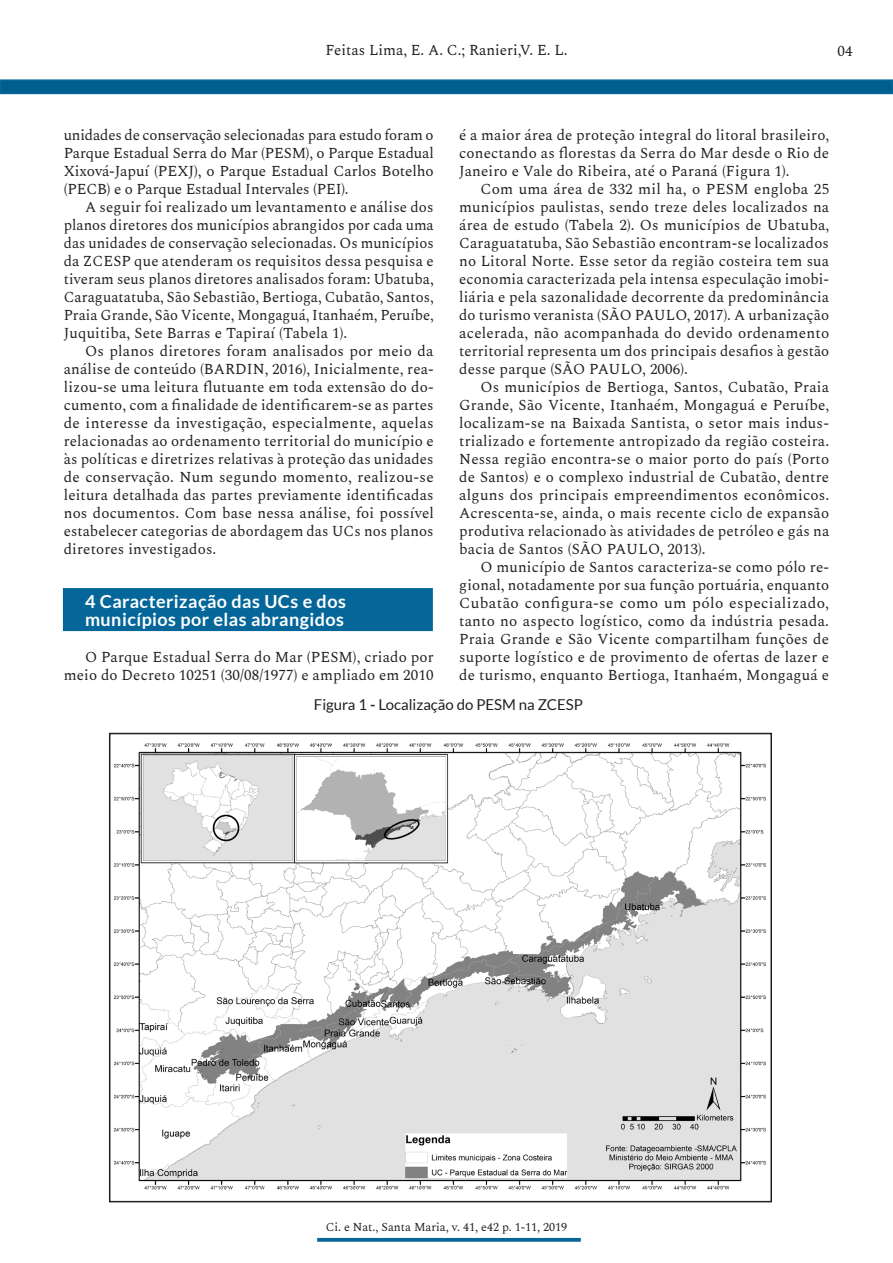
<style>
.page{position:relative;width:893px;height:1263px;background:#fff}
.page>*{position:absolute;margin:0;border:0;box-sizing:border-box;transform-origin:0 0}
._1_TItulo{font:700 18px/18px "Lato";letter-spacing:.025em;color:#fff}
.TextoCORRIDO{font:15px/18px "Spectral";letter-spacing:.01em;color:#231f20;text-align:justify}
.TABELA_TITULO{font:15px "Lato";color:#231f20}
.t1{font:12px "Spectral";color:#231f20}
.s1{font-weight:700}
</style>
<div class="page">
<div style="left:0;top:79px;width:893px;height:15px;background:#005e8e;border:2px solid #056699"></div>
<svg style="left:317px;top:1238px;width:264px;height:4px"></svg>
<div style="left:63px;top:588px;width:370px;height:43px;background:#056699;border:2px solid #056699"></div>
<img style="left:113px;top:743px;width:653px;height:447px">
<div style="left:109px;top:733px;width:663px;height:469px;border:2px solid #231f20"></div>
<p class="TextoCORRIDO" style="left:325px;top:40px;width:244px">Feitas Lima, E. A. C.; Ranieri,V. E. L.</p>
<p class="TextoCORRIDO" style="left:838px;top:40px;width:16px">04</p>
<p class="TextoCORRIDO" style="left:64px;top:124px;width:371px">unidades de conservação selecionadas para estudo foram o Parque Estadual Serra do Mar (PESM), o Parque Estadual Xixová-Japuí (PEXJ), o Parque Estadual Carlos Botelho (PECB) e o Parque Estadual Intervales (PEI).</p>
<p class="TextoCORRIDO" style="left:64px;top:196px;width:372px;text-indent:21px">A seguir foi realizado um levantamento e análise dos planos diretores dos municípios abrangidos por cada uma das unidades de conservação selecionadas. Os municípios da ZCESP que atenderam os requisitos dessa pesquisa e tiveram seus planos diretores analisados foram: Ubatuba, Caraguatatuba, São Sebastião, Bertioga, Cubatão, Santos, Praia Grande, São Vicente, Mongaguá, Itanhaém, Peruíbe, Juquitiba, Sete Barras e Tapiraí (Tabela 1).</p>
<p class="TextoCORRIDO" style="left:64px;top:340px;width:372px;text-indent:21px">Os planos diretores foram analisados por meio da análise de conteúdo (BARDIN, 2016), Inicialmente, rea&shy;lizou-se uma leitura flutuante em toda extensão do do&shy;cumento, com a finalidade de identificarem-se as partes de interesse da investigação, especialmente, aquelas relacionadas ao ordenamento territorial do município e às políticas e diretrizes relativas à proteção das unidades de conservação. Num segundo momento, realizou-se leitura detalhada das partes previamente identificadas nos documentos. Com base nessa análise, foi possível estabelecer categorias de abordagem das UCs nos planos diretores investigados.</p>
<p class="_1_TItulo" style="left:85px;top:592px;width:262px">4 Caracterização das UCs e dos municípios por elas abrangidos</p>
<p class="TextoCORRIDO" style="left:64px;top:646px;width:371px;text-align:right">O Parque Estadual Serra do Mar (PESM), criado por meio do Decreto 10251 (30/08/1977) e ampliado em 2010</p>
<p class="TextoCORRIDO" style="left:459px;top:124px;width:371px">é a maior área de proteção integral do litoral brasileiro, conectando as florestas da Serra do Mar desde o Rio de Janeiro e Vale do Ribeira, até o Paraná (Figura 1).</p>
<p class="TextoCORRIDO" style="left:459px;top:178px;width:372px;text-indent:21px">Com uma área de 332 mil ha, o PESM engloba 25 municípios paulistas, sendo treze deles localizados na área de estudo (Tabela 2). Os municípios de Ubatuba, Caraguatatuba, São Sebastião encontram-se localizados no Litoral Norte. Esse setor da região costeira tem sua economia caracterizada pela intensa especulação imobi&shy;liária e pela sazonalidade decorrente da predominância do turismo veranista (SÃO PAULO, 2017). A urbanização acelerada, não acompanhada do devido ordenamento territorial representa um dos principais desafios à gestão desse parque (SÃO PAULO, 2006).</p>
<p class="TextoCORRIDO" style="left:459px;top:376px;width:372px;text-indent:21px">Os municípios de Bertioga, Santos, Cubatão, Praia Grande, São Vicente, Itanhaém, Mongaguá e Peruíbe, localizam-se na Baixada Santista, o setor mais indus&shy;trializado e fortemente antropizado da região costeira.<br>Nessa região encontra-se o maior porto do país (Porto de Santos) e o complexo industrial de Cubatão, dentre alguns dos principais empreendimentos econômicos.<br>Acrescenta-se, ainda, o mais recente ciclo de expansão produtiva relacionado às atividades de petróleo e gás na bacia de Santos (SÃO PAULO, 2013).</p>
<p class="TextoCORRIDO" style="left:459px;top:556px;width:371px;text-indent:21px">O município de Santos caracteriza-se como pólo re&shy;gional, notadamente por sua função portuária, enquanto Cubatão configura-se como um pólo especializado, tanto no aspecto logístico, como da indústria pesada.<br>Praia Grande e São Vicente compartilham funções de suporte logístico e de provimento de ofertas de lazer e de turismo, enquanto Bertioga, Itanhaém, Mongaguá e</p>
<p class="TABELA_TITULO" style="left:314px;top:696px;width:270px">Figura 1 <span class="s1">-</span> Localização do PESM na ZCESP</p>
<p class="t1" style="left:326px;top:1218px;width:243px">Ci. e Nat., Santa Maria, v. 41, e42 p. 1-11, 2019</p>
</div>
